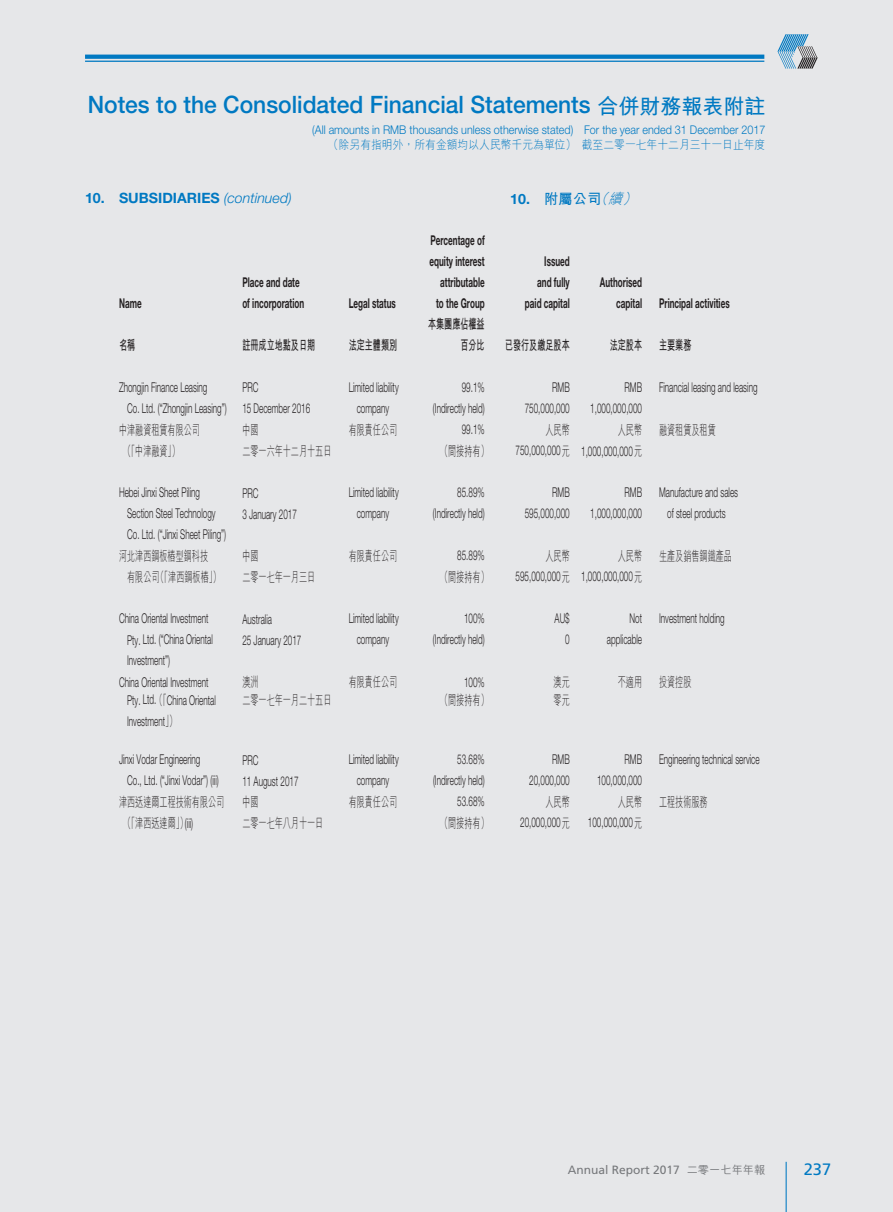
<style>
.page{position:relative;width:893px;height:1212px;background:#e6e7e9}
.page>*{position:absolute;margin:0;border:0;box-sizing:border-box;transform-origin:0 0}
.t1{font:500 24px "Helvetica Neue LT Std";color:#0079c2;scale:.95 1}
.t2{font:16.5px "Frutiger";color:#0079c2}
.t3{font:700 14.25px "Helvetica Neue LT Std";color:#0079c2}
.t4{font:italic 300 14.25px "Helvetica Neue LT Std";color:#0079c2}
.t5{font:700 14.25px "M Hei HK";color:#0079c2}
.t6{font:300 13.5px/21.9px "Helvetica Neue LT Std";color:#231f20;scale:.6 1}
.t7{font:300 13.5px "M Hei HK";color:#231f20;scale:.6 1}
.t8{font:700 13.5px/21px "Helvetica Neue LT Std";color:#231f20;scale:.6 1}
.t9{font:700 13.5px "M Hei HK";color:#231f20;scale:.6 1}
.t10{font:300 12px "Helvetica Neue LT Std";color:#0079c2;scale:.9 1}
.t11{font:300 12px "M Hei HK";color:#0079c2;scale:.9 1}
.t12{font:12px "Frutiger";color:#76787b}
.s1{font-family:"M Hei HK";font-weight:700;font-size:21px}
.s2{font-weight:700;font-style:normal}
.s3{font-family:"Helvetica Neue LT Std"}
.s4{font-weight:300;font-style:italic}
.s5{font-family:"M Hei HK"}
.s6{font-family:"M Hei HK";font-weight:500;font-size:11.25px}
</style>
<div class="page">
<svg style="left:777px;top:34px;width:41px;height:35px"></svg>
<svg style="left:85px;top:55px;width:679px;height:4px;background:#097dc3"></svg>
<hr style="left:85px;top:61px;width:679px;height:1px;background:#0079c2">
<hr style="left:786px;top:1162px;width:1px;height:50px;background:#0079c2">
<h1 class="t1" style="left:88px;top:91px;width:715px">Notes to the Consolidated Financial Statements <span class="s1">合併財務報表附註</span></h1>
<p class="t3" style="left:85px;top:189px;width:53px">10. Subsidiari</p>
<p class="t4" style="left:201px;top:190px;width:92px"><span class="s2">es</span> (continued)</p>
<p class="t10" style="left:312px;top:123px;width:505px">(All amounts in RMB thousands unless otherwise stated) For the year ended 31 December 2017</p>
<p class="t11" style="left:328px;top:136px;width:487px">（除另有指明外，所有金額均以人民幣千元為單位）　截至二零一七年十二月三十一日止年度</p>
<p class="t8" style="left:430px;top:229px;width:94px">Percentage of equity interest</p>
<p class="t5" style="left:510px;top:188px;width:133px"><span class="s3">10.</span> 附屬公司<span class="s4">（續）</span></p>
<p class="t8" style="left:544px;top:250px;width:44px">Issued</p>
<p class="t8" style="left:242px;top:271px;width:97px">Place and date</p>
<p class="t8" style="left:440px;top:271px;width:76px">attributable</p>
<p class="t8" style="left:537px;top:271px;width:56px">and fully</p>
<p class="t8" style="left:600px;top:271px;width:72px">Authorised</p>
<p class="t8" style="left:119px;top:292px;width:39px">Name</p>
<p class="t8" style="left:242px;top:292px;width:105px">of incorporation</p>
<p class="t8" style="left:349px;top:292px;width:80px">Legal status</p>
<p class="t8" style="left:436px;top:292px;width:83px">to the Group</p>
<p class="t8" style="left:525px;top:292px;width:76px">paid capital</p>
<p class="t8" style="left:616px;top:292px;width:45px">capital</p>
<p class="t8" style="left:659px;top:292px;width:119px">Principal activities</p>
<p class="t9" style="left:428px;top:315px;width:96px">本集團應佔權益</p>
<p class="t9" style="left:119px;top:336px;width:29px">名稱</p>
<p class="t9" style="left:242px;top:336px;width:123px">註冊成立地點及日期</p>
<p class="t9" style="left:349px;top:336px;width:83px">法定主體類別</p>
<p class="t9" style="left:460px;top:336px;width:42px">百分比</p>
<p class="t9" style="left:505px;top:336px;width:109px">已發行及繳足股本</p>
<p class="t9" style="left:610px;top:336px;width:56px">法定股本</p>
<p class="t9" style="left:659px;top:336px;width:55px">主要業務</p>
<p class="t6" style="left:119px;top:376px;width:149px">Zhongjin Finance Leasing</p>
<p class="t6" style="left:242px;top:376px;width:29px">PRC</p>
<p class="t6" style="left:349px;top:376px;width:85px">Limited liability</p>
<p class="t6" style="left:462px;top:376px;width:40px">99.1%</p>
<p class="t6" style="left:552px;top:376px;width:31px">RMB</p>
<p class="t6" style="left:624px;top:376px;width:31px">RMB</p>
<p class="t6" style="left:659px;top:376px;width:166px">Financial leasing and leasing</p>
<p class="t6" style="left:127px;top:397px;width:307px">Co. Ltd. (“Zhongjin Leasing”) 15 December 2016</p>
<p class="t6" style="left:357px;top:397px;width:56px">company</p>
<p class="t6" style="left:433px;top:397px;width:88px">(Indirectly held)</p>
<p class="t6" style="left:525px;top:397px;width:77px">750,000,000</p>
<p class="t6" style="left:590px;top:397px;width:88px">1,000,000,000</p>
<p class="t7" style="left:119px;top:420px;width:137px">中津融資租賃有限公司</p>
<p class="t7" style="left:242px;top:420px;width:29px">中國</p>
<p class="t7" style="left:349px;top:420px;width:83px">有限責任公司</p>
<p class="t6" style="left:462px;top:418px;width:40px">99.1%</p>
<p class="t7" style="left:545px;top:420px;width:42px">人民幣</p>
<p class="t7" style="left:618px;top:420px;width:42px">人民幣</p>
<p class="t7" style="left:659px;top:420px;width:96px">融資租賃及租賃</p>
<p class="t7" style="left:123px;top:441px;width:96px">（「中津融資」）</p>
<p class="t7" style="left:242px;top:441px;width:150px">二零一六年十二月十五日</p>
<p class="t7" style="left:440px;top:441px;width:82px">（間接持有）</p>
<p class="t6" style="left:516px;top:439px;width:212px">750,000,000<span class="s5">元</span> 1,000,000,000<span class="s5">元</span></p>
<p class="t6" style="left:119px;top:481px;width:137px">Hebei Jinxi Sheet Piling</p>
<p class="t6" style="left:242px;top:481px;width:29px">PRC</p>
<p class="t6" style="left:349px;top:481px;width:85px">Limited liability</p>
<p class="t6" style="left:457px;top:481px;width:47px">85.89%</p>
<p class="t6" style="left:552px;top:481px;width:31px">RMB</p>
<p class="t6" style="left:624px;top:481px;width:31px">RMB</p>
<p class="t6" style="left:659px;top:481px;width:133px">Manufacture and sales</p>
<p class="t6" style="left:127px;top:502px;width:149px">Section Steel Technology</p>
<p class="t6" style="left:242px;top:502px;width:92px">3 January 2017</p>
<p class="t6" style="left:357px;top:502px;width:56px">company</p>
<p class="t6" style="left:433px;top:502px;width:88px">(Indirectly held)</p>
<p class="t6" style="left:525px;top:502px;width:77px">595,000,000</p>
<p class="t6" style="left:590px;top:502px;width:88px">1,000,000,000</p>
<p class="t6" style="left:667px;top:502px;width:99px">of steel products</p>
<p class="t6" style="left:127px;top:523px;width:167px">Co. Ltd. (“Jinxi Sheet Piling”)</p>
<p class="t7" style="left:119px;top:546px;width:150px">河北津西鋼板樁型鋼科技</p>
<p class="t7" style="left:242px;top:546px;width:29px">中國</p>
<p class="t7" style="left:349px;top:546px;width:83px">有限責任公司</p>
<p class="t6" style="left:457px;top:544px;width:47px">85.89%</p>
<p class="t7" style="left:545px;top:546px;width:42px">人民幣</p>
<p class="t7" style="left:618px;top:546px;width:42px">人民幣</p>
<p class="t7" style="left:659px;top:546px;width:123px">生產及銷售鋼鐵產品</p>
<p class="t7" style="left:127px;top:567px;width:158px">有限公司（「津西鋼板樁」）</p>
<p class="t7" style="left:242px;top:567px;width:123px">二零一七年一月三日</p>
<p class="t7" style="left:440px;top:567px;width:82px">（間接持有）</p>
<p class="t6" style="left:516px;top:565px;width:212px">595,000,000<span class="s5">元</span> 1,000,000,000<span class="s5">元</span></p>
<p class="t6" style="left:119px;top:607px;width:151px">China Oriental Investment</p>
<p class="t6" style="left:242px;top:607px;width:51px">Australia</p>
<p class="t6" style="left:349px;top:607px;width:85px">Limited liability</p>
<p class="t6" style="left:464px;top:607px;width:36px">100%</p>
<p class="t6" style="left:555px;top:607px;width:27px">AU$</p>
<p class="t6" style="left:629px;top:607px;width:23px">Not</p>
<p class="t6" style="left:659px;top:607px;width:111px">Investment holding</p>
<p class="t6" style="left:127px;top:628px;width:144px">Pty. Ltd. (“China Oriental</p>
<p class="t6" style="left:242px;top:628px;width:100px">25 January 2017</p>
<p class="t6" style="left:357px;top:628px;width:56px">company</p>
<p class="t6" style="left:433px;top:628px;width:88px">(Indirectly held)</p>
<p class="t6" style="left:565px;top:628px;width:9px">0</p>
<p class="t6" style="left:607px;top:628px;width:60px">applicable</p>
<p class="t6" style="left:119px;top:649px;width:151px;text-indent:8px">Investment”)<br>China Oriental Investment</p>
<p class="t7" style="left:242px;top:672px;width:29px">澳洲</p>
<p class="t7" style="left:349px;top:672px;width:83px">有限責任公司</p>
<p class="t6" style="left:464px;top:670px;width:36px">100%</p>
<p class="t7" style="left:554px;top:672px;width:28px">澳元</p>
<p class="t7" style="left:618px;top:672px;width:42px">不適用</p>
<p class="t7" style="left:659px;top:672px;width:55px">投資控股</p>
<p class="t6" style="left:127px;top:688px;width:150px">Pty. Ltd.<span class="s5">（「</span>China Oriental</p>
<p class="t7" style="left:242px;top:690px;width:150px">二零一七年一月二十五日</p>
<p class="t7" style="left:440px;top:690px;width:82px">（間接持有）</p>
<p class="t7" style="left:554px;top:690px;width:28px">零元</p>
<p class="t6" style="left:127px;top:709px;width:85px">Investment<span class="s5">」）</span></p>
<p class="t6" style="left:119px;top:748px;width:137px">Jinxi Vodar Engineering</p>
<p class="t6" style="left:242px;top:748px;width:29px">PRC</p>
<p class="t6" style="left:349px;top:748px;width:85px">Limited liability</p>
<p class="t6" style="left:457px;top:748px;width:47px">53.68%</p>
<p class="t6" style="left:552px;top:748px;width:31px">RMB</p>
<p class="t6" style="left:624px;top:748px;width:31px">RMB</p>
<p class="t6" style="left:659px;top:748px;width:169px">Engineering technical service</p>
<p class="t6" style="left:127px;top:769px;width:154px">Co., Ltd. (“Jinxi Vodar”) (iii)</p>
<p class="t6" style="left:242px;top:769px;width:95px">11 August 2017</p>
<p class="t6" style="left:357px;top:769px;width:56px">company</p>
<p class="t6" style="left:433px;top:769px;width:88px">(Indirectly held)</p>
<p class="t6" style="left:529px;top:769px;width:69px">20,000,000</p>
<p class="t6" style="left:597px;top:769px;width:77px">100,000,000</p>
<p class="t7" style="left:119px;top:792px;width:177px">津西迗達爾工程技術有限公司</p>
<p class="t7" style="left:242px;top:792px;width:28px">中國</p>
<p class="t7" style="left:349px;top:792px;width:82px">有限責任公司</p>
<p class="t6" style="left:457px;top:790px;width:47px">53.68%</p>
<p class="t7" style="left:545px;top:792px;width:42px">人民幣</p>
<p class="t7" style="left:618px;top:792px;width:42px">人民幣</p>
<p class="t7" style="left:659px;top:792px;width:82px">工程技術服務</p>
<p class="t7" style="left:123px;top:813px;width:118px">（「津西迗達爾」）<span class="s3">( i)</span></p>
<p class="t7" style="left:242px;top:813px;width:136px">二零一七年八月十一日</p>
<p class="t7" style="left:440px;top:813px;width:82px">（間接持有）</p>
<p class="t6" style="left:520px;top:811px;width:84px">20,000,000<span class="s5">元</span></p>
<p class="t6" style="left:588px;top:811px;width:92px">100,000,000<span class="s5">元</span></p>
<p class="t12" style="left:568px;top:1162px;width:199px">Annual Report 2017 <span class="s6">二零一七年年報</span></p>
<p class="t2" style="left:804px;top:1159px;width:29px">237</p>
</div>
